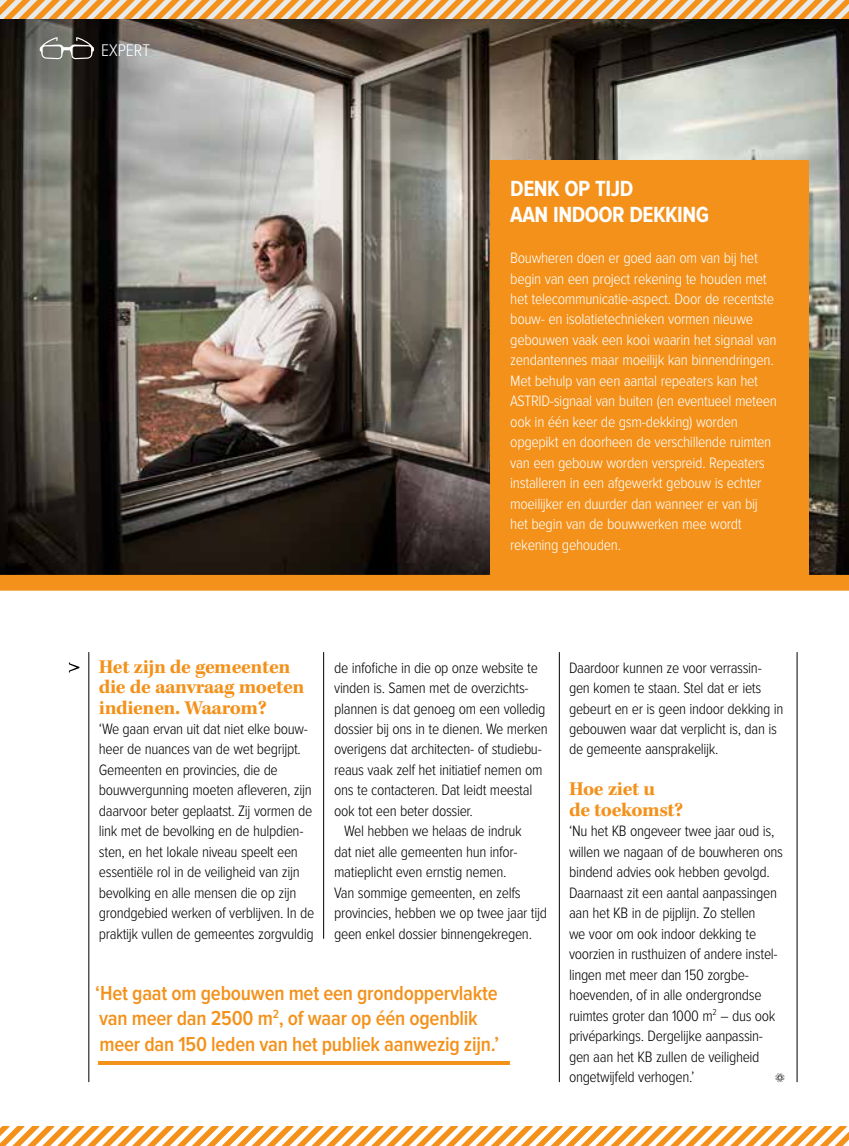
<style>
.page{position:relative;width:849px;height:1146px;background:#fff}
.page>*{position:absolute;margin:0;border:0;box-sizing:border-box;transform-origin:0 0}
.t1{font:700 22.75px/26.2px "Proxima Nova Cond";letter-spacing:-.02em;color:#fff}
.t2{font:600 21px/25.2px "Proxima Nova Cond";letter-spacing:-.01em;color:#f4911a}
.t3{font:700 20.12px/20.5px "Kepler Std";letter-spacing:-.02em;color:#f4911a}
.t4{font:300 17.5px "Proxima Nova Cond";color:#fff}
.t5{font:300 15.58px/20.5px "Proxima Nova Cond";letter-spacing:-.02em;color:#000}
.t6{font:300 15.58px/20.5px "Proxima Nova Cond";letter-spacing:-.02em;color:#fff}
</style>
<div class="page">
<img style="left:0;top:19px;width:848px;height:556px">
<svg style="left:40px;top:37px;width:54px;height:22px"></svg>
<div style="left:490px;top:160px;width:319px;height:417px;background:#f4911a"></div>
<hr style="left:559px;top:652px;width:1px;height:430px;background:#000">
<hr style="left:323px;top:652px;width:1px;height:287px;background:#000">
<hr style="left:88px;top:652px;width:1px;height:430px;background:#000">
<hr style="left:796px;top:652px;width:1px;height:430px;background:#000">
<div style="left:0;top:575px;width:848px;height:16px;background:#f4911a"></div>
<svg style="left:775px;top:1073px;width:9px;height:9px"></svg>
<hr style="left:98px;top:1062px;width:412px;height:3px;background:#f4911a">
<svg style="left:69px;top:662px;width:10px;height:11px"></svg>
<svg style="left:0;top:1127px;width:848px;height:19px"></svg>
<svg style="left:0;top:0;width:848px;height:19px;background:#eebb7c"></svg>
<svg style="left:848px;top:498px;width:1px;height:93px"></svg>
<p class="t4" style="left:101px;top:40px;width:50px">EXPERT</p>
<h1 class="t1" style="left:510px;top:176px;width:200px">DENK OP TIJD<br>AAN INDOOR DEKKING</h1>
<p class="t6" style="left:510px;top:248px;width:268px">Bouwheren doen er goed aan om van bij het begin van een project rekening te houden met het telecommunicatie-aspect. Door de recentste bouw- en isolatietechnieken vormen nieuwe gebouwen vaak een kooi waarin het signaal van zendantennes maar moeilijk kan binnendringen.<br>Met behulp van een aantal repeaters kan het ASTRID-signaal van buiten (en eventueel meteen ook in één keer de gsm-dekking) worden opgepikt en doorheen de verschillende ruimten van een gebouw worden verspreid. Repeaters installeren in een afgewerkt gebouw is echter moeilijker en duurder dan wanneer er van bij het begin van de bouwwerken mee wordt rekening gehouden.</p>
<p class="t3" style="left:99px;top:657px;width:207px">Het zijn de gemeenten die de aanvraag moeten indienen. Waarom?</p>
<p class="t5" style="left:99px;top:719px;width:217px">‘We gaan ervan uit dat niet elke bouw&shy;heer de nuances van de wet begrijpt.<br>Gemeenten en provincies, die de bouwvergunning moeten afleveren, zijn daarvoor beter geplaatst. Zij vormen de link met de bevolking en de hulpdien&shy;sten, en het lokale niveau speelt een essentiële rol in de veiligheid van zijn bevolking en alle mensen die op zijn grondgebied werken of verblijven. In de praktijk vullen de gemeentes zorgvuldig</p>
<p class="t5" style="left:334px;top:657px;width:205px">de infofiche in die op onze website te</p>
<p class="t5" style="left:334px;top:678px;width:196px">vinden is. Samen met de overzichts-</p>
<p class="t5" style="left:334px;top:698px;width:213px">plannen is dat genoeg om een volledig</p>
<p class="t5" style="left:334px;top:719px;width:215px">dossier bij ons in te dienen. We merken</p>
<p class="t5" style="left:334px;top:739px;width:209px">overigens dat architecten- of studiebu-</p>
<p class="t5" style="left:334px;top:760px;width:210px">reaus vaak zelf het initiatief nemen om</p>
<p class="t5" style="left:334px;top:780px;width:199px">ons te contacteren. Dat leidt meestal</p>
<p class="t5" style="left:334px;top:801px;width:140px">ook tot een beter dossier.</p>
<p class="t5" style="left:344px;top:821px;width:179px">Wel hebben we helaas de indruk</p>
<p class="t5" style="left:334px;top:842px;width:185px">dat niet alle gemeenten hun infor-</p>
<p class="t5" style="left:334px;top:862px;width:174px">matieplicht even ernstig nemen.</p>
<p class="t5" style="left:334px;top:883px;width:188px">Van sommige gemeenten, en zelfs</p>
<p class="t5" style="left:334px;top:903px;width:214px">provincies, hebben we op twee jaar tijd</p>
<p class="t5" style="left:334px;top:924px;width:199px">geen enkel dossier binnengekregen.</p>
<h2 class="t2" style="left:95px;top:981px;width:405px">‘Het gaat om gebouwen met een grondoppervlakte van meer dan 2500 m<sup>2</sup>, of waar op één ogenblik meer dan 150 leden van het publiek aanwezig zijn.’</h2>
<p class="t5" style="left:569px;top:657px;width:216px">Daardoor kunnen ze voor verrassin&shy;gen komen te staan. Stel dat er iets gebeurt en er is geen indoor dekking in gebouwen waar dat verplicht is, dan is de gemeente aansprakelijk.</p>
<p class="t3" style="left:569px;top:780px;width:115px">Hoe ziet u<br>de toekomst?</p>
<p class="t5" style="left:569px;top:821px;width:215px">‘Nu het KB ongeveer twee jaar oud is, willen we nagaan of de bouwheren ons bindend advies ook hebben gevolgd.<br>Daarnaast zit een aantal aanpassingen aan het KB in de pijplijn. Zo stellen<br>we voor om ook indoor dekking te voorzien in rusthuizen of andere instel&shy;lingen met meer dan 150 zorgbe&shy;hoevenden, of in alle ondergrondse ruimtes groter dan 1000 m<sup>2</sup> – dus ook privéparkings. Dergelijke aanpassin&shy;gen aan het KB zullen de veiligheid ongetwijfeld verhogen.’</p>
</div>
